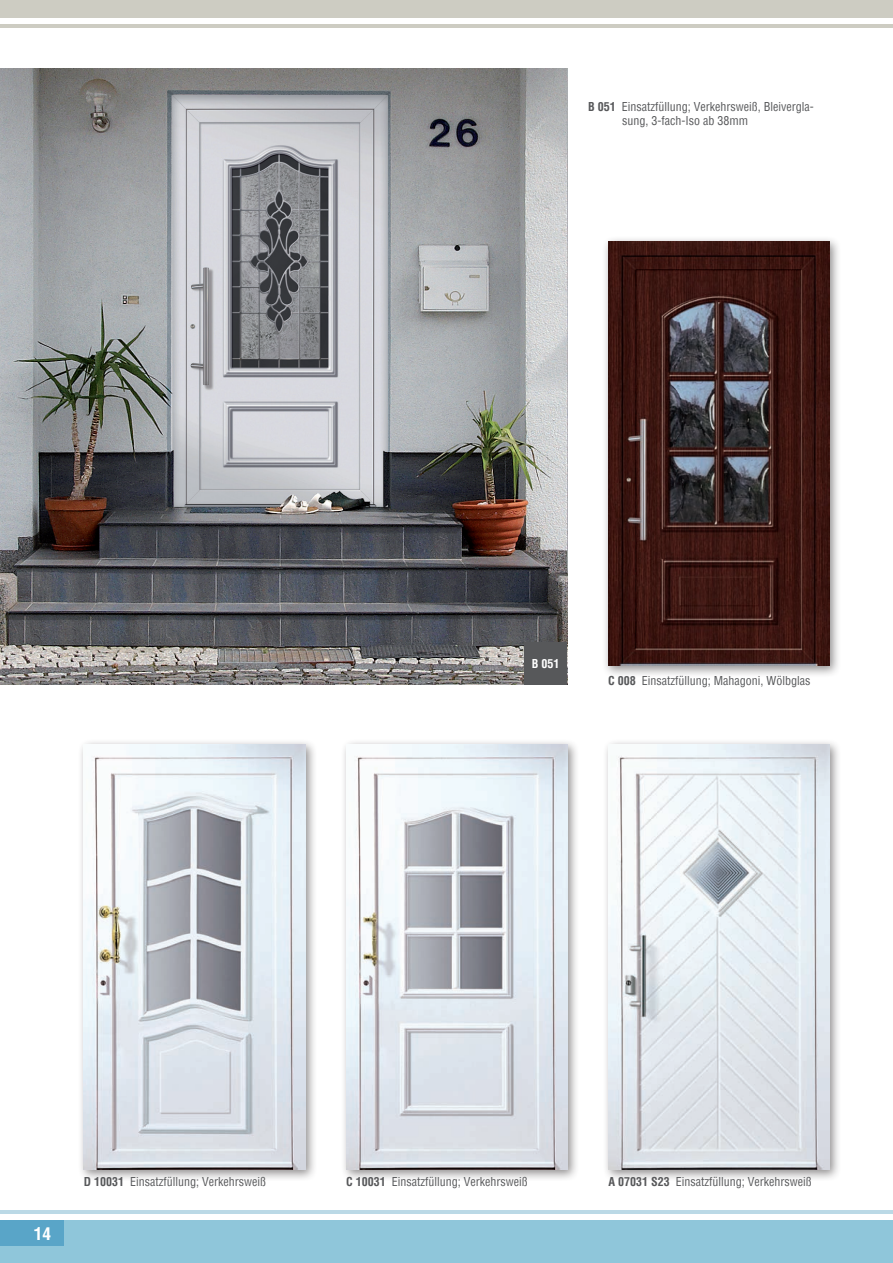
<style>
.page{position:relative;width:893px;height:1263px;background:#fff}
.page>*{position:absolute;margin:0;border:0;box-sizing:border-box;transform-origin:0 0}
.t1{font:700 condensed 17.25px "Helvetica";color:#fff}
.t2{font:condensed 12px/14.4px "Helvetica";color:#57585a}
.t3{font:700 condensed 12px "Helvetica";color:#fff}
.s1{font-weight:700}
</style>
<div class="page">
<img style="left:0;top:68px;width:567px;height:617px">
<div style="left:524px;top:642px;width:43px;height:43px;background:#57585a"></div>
<div style="left:77px;top:738px;width:240px;height:443px;background:#231f20;opacity:.5"></div>
<img style="left:84px;top:745px;width:221px;height:424px">
<div style="left:340px;top:738px;width:239px;height:443px;background:#231f20;opacity:.5"></div>
<img style="left:346px;top:745px;width:221px;height:424px">
<div style="left:602px;top:738px;width:239px;height:443px;background:#231f20;opacity:.5"></div>
<img style="left:608px;top:745px;width:221px;height:424px">
<div style="left:602px;top:235px;width:239px;height:443px;background:#231f20;opacity:.5"></div>
<img style="left:608px;top:241px;width:221px;height:425px">
<div style="left:0;top:0;width:893px;height:18px;background:#cdccc2"></div>
<hr style="left:0;top:24px;width:893px;height:4px;background:#cdccc2">
<div style="left:0;top:1220px;width:893px;height:43px;background:#8fc6da"></div>
<hr style="left:0;top:1210px;width:893px;height:3px;background:#bbd9e6">
<div style="left:0;top:1220px;width:64px;height:26px;background:#59a5c8"></div>
<p class="t2" style="left:622px;top:99px;width:193px;text-indent:-34px"><span class="s1">B 051</span> Einsatzfüllung; Verkehrsweiß, Bleivergla&shy;sung, 3-fach-Iso ab 38mm</p>
<p class="t3" style="left:532px;top:656px;width:29px">B 051</p>
<p class="t2" style="left:608px;top:673px;width:204px"><span class="s1">C 008</span> Einsatzfüllung; Mahagoni, Wölbglas</p>
<h1 class="t1" style="left:34px;top:1222px;width:19px">14</h1>
<p class="t2" style="left:84px;top:1174px;width:184px"><span class="s1">D 10031</span> Einsatzfüllung; Verkehrsweiß</p>
<p class="t2" style="left:608px;top:1174px;width:205px"><span class="s1">A 07031 S23</span> Einsatzfüllung; Verkehrsweiß</p>
<p class="t2" style="left:346px;top:1174px;width:183px"><span class="s1">C 10031</span> Einsatzfüllung; Verkehrsweiß</p>
</div>
